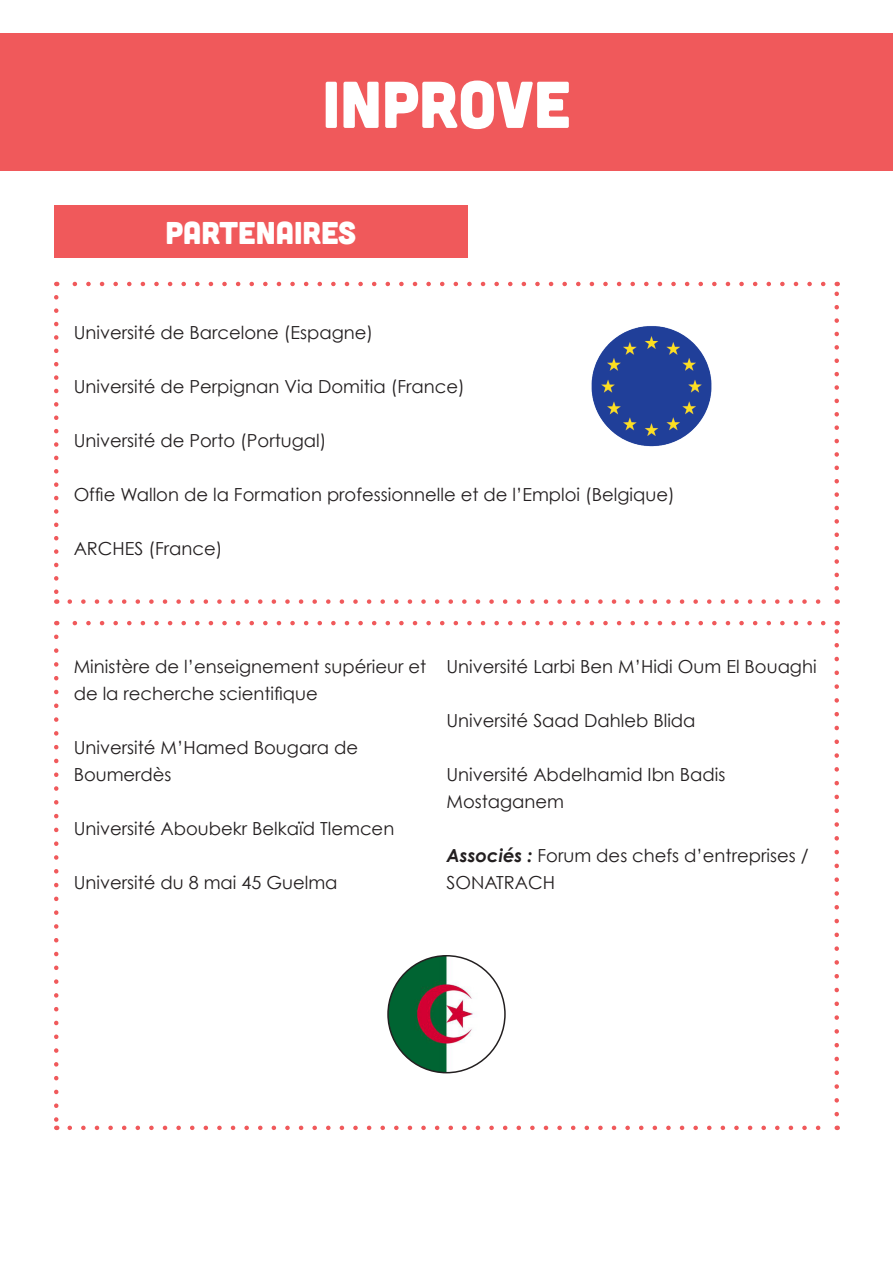
<style>
.page{position:relative;width:893px;height:1263px;background:#fff}
.page>*{position:absolute;margin:0;border:0;box-sizing:border-box;transform-origin:0 0}
.t1{font:66px "Cubano";color:#fff}
.t2{font:31.5px "Cubano";color:#fff}
.t3{font:18px/27px "Century Gothic";color:#231f20}
.s1{font-weight:700;font-style:italic}
</style>
<div class="page">
<div style="left:0;top:33px;width:893px;height:137px;background:#f0595b"></div>
<div style="left:54px;top:205px;width:414px;height:52px;background:#f0595b"></div>
<svg style="left:70px;top:599px;width:751px;height:5px"></svg>
<svg style="left:72px;top:282px;width:751px;height:4px"></svg>
<svg style="left:54px;top:297px;width:4px;height:307px"></svg>
<svg style="left:834px;top:282px;width:5px;height:306px"></svg>
<svg style="left:70px;top:1125px;width:751px;height:5px"></svg>
<svg style="left:72px;top:621px;width:751px;height:4px"></svg>
<svg style="left:54px;top:637px;width:4px;height:493px"></svg>
<svg style="left:834px;top:621px;width:5px;height:493px"></svg>
<img style="left:591px;top:326px;width:121px;height:121px">
<img style="left:388px;top:956px;width:117px;height:116px;border-radius:57px">
<div style="left:387px;top:955px;width:119px;height:118px;border:2px solid #231f20;border-radius:50%"></div>
<p class="t1" style="left:322px;top:62px;width:250px">INPROVE</p>
<p class="t2" style="left:166px;top:212px;width:192px">PARTENAIRES</p>
<p class="t3" style="left:74px;top:319px;width:301px">Université de Barcelone (Espagne)</p>
<p class="t3" style="left:74px;top:373px;width:393px">Université de Perpignan Via Domitia (France)</p>
<p class="t3" style="left:74px;top:427px;width:254px">Université de Porto (Portugal)</p>
<p class="t3" style="left:74px;top:481px;width:603px">Offie Wallon de la Formation professionnelle et de l’Emploi (Belgique)</p>
<p class="t3" style="left:74px;top:535px;width:150px">ARCHES (France)</p>
<p class="t3" style="left:74px;top:652px;width:354px">Ministère de l’enseignement supérieur et de la recherche scientifique</p>
<p class="t3" style="left:74px;top:733px;width:286px">Université M’Hamed Bougara de</p>
<p class="t3" style="left:74px;top:760px;width:99px">Boumerdès</p>
<p class="t3" style="left:74px;top:814px;width:322px">Université Aboubekr Belkaïd Tlemcen</p>
<p class="t3" style="left:74px;top:868px;width:265px">Université du 8 mai 45 Guelma</p>
<p class="t3" style="left:446px;top:652px;width:372px">Université Larbi Ben M’Hidi Oum El Bouaghi</p>
<p class="t3" style="left:446px;top:706px;width:251px">Université Saad Dahleb Blida</p>
<p class="t3" style="left:446px;top:760px;width:280px">Université Abdelhamid Ibn Badis</p>
<p class="t3" style="left:446px;top:787px;width:119px">Mostaganem</p>
<p class="t3" style="left:446px;top:841px;width:364px"><span class="s1">Associés :</span> Forum des chefs d’entreprises /<br>SONATRACH</p>
</div>
